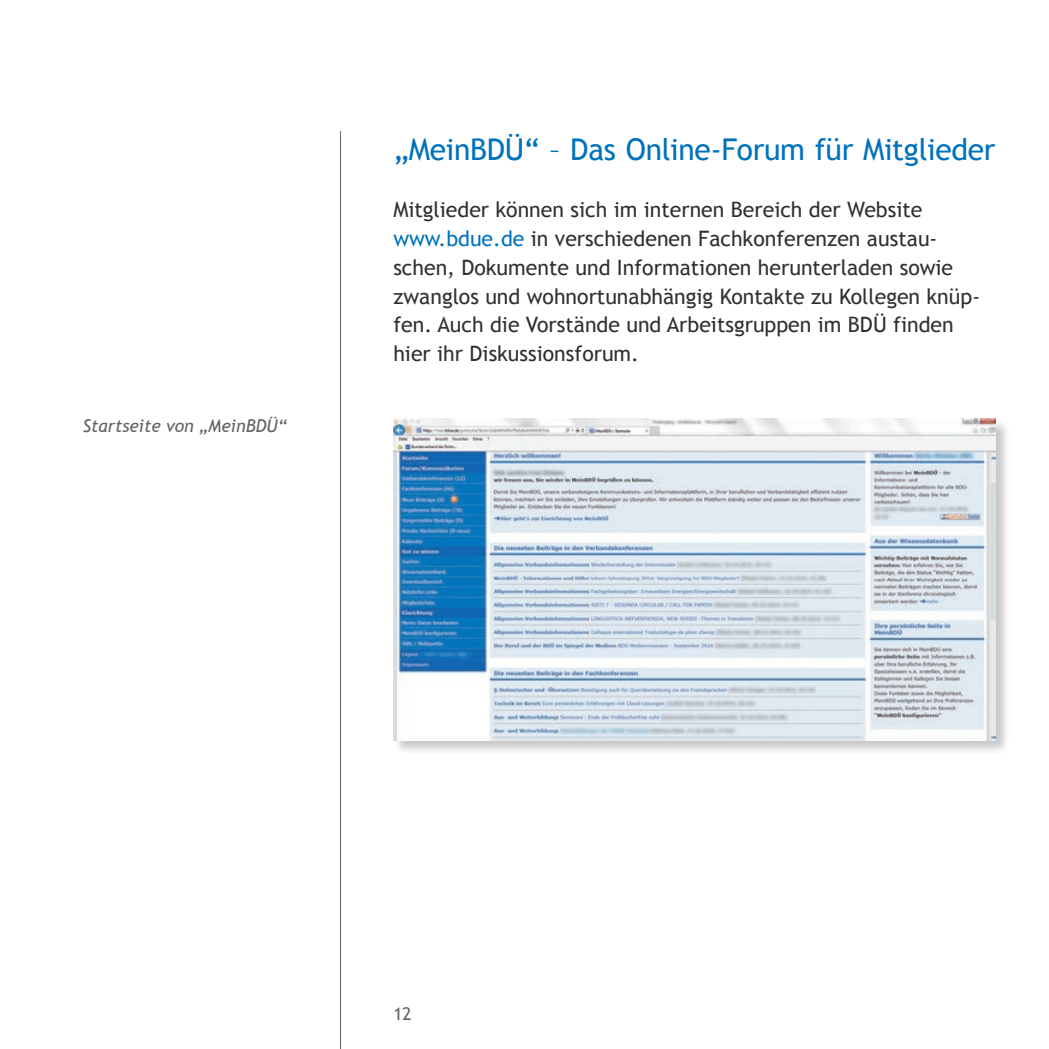
<style>
.page{position:relative;width:1049px;height:1049px;background:#fff}
.page>*{position:absolute;margin:0;border:0;box-sizing:border-box;transform-origin:0 0}
.t1{font:30px "Trebuchet MS";letter-spacing:-.01em;color:#0072bc}
.t2{font:21.25px/28.8px "Trebuchet MS";color:#312f30}
.t3{font:italic 17.5px "Trebuchet MS";color:#636366}
.t4{font:17.5px "Trebuchet MS";color:#636366}
.s1{color:#0072bc}
</style>
<div class="page">
<hr style="left:340px;top:131px;width:1px;height:918px;background:#636366">
<div style="left:393px;top:419px;width:617px;height:335px;background:#231f20;opacity:.25"></div>
<img style="left:393px;top:419px;width:603px;height:321px">
<p class="t3" style="left:83px;top:415px;width:206px">Startseite von „MeinBDÜ“</p>
<h1 class="t1" style="left:393px;top:132px;width:604px">„MeinBDÜ“ – Das Online- Forum für Mitglieder</h1>
<p class="t2" style="left:393px;top:196px;width:588px">Mitglieder können sich im internen Bereich der Website <span class="s1">www.bdue.de</span> in verschiedenen Fachkonferenzen austau&shy;schen, Dokumente und Informationen herunterladen sowie zwanglos und wohnortunabhängig Kontakte zu Kollegen knüp&shy;fen. Auch die Vorstände und Arbeitsgruppen im BDÜ finden hier ihr Diskussionsforum.</p>
<p class="t4" style="left:393px;top:1003px;width:20px">12</p>
</div>
